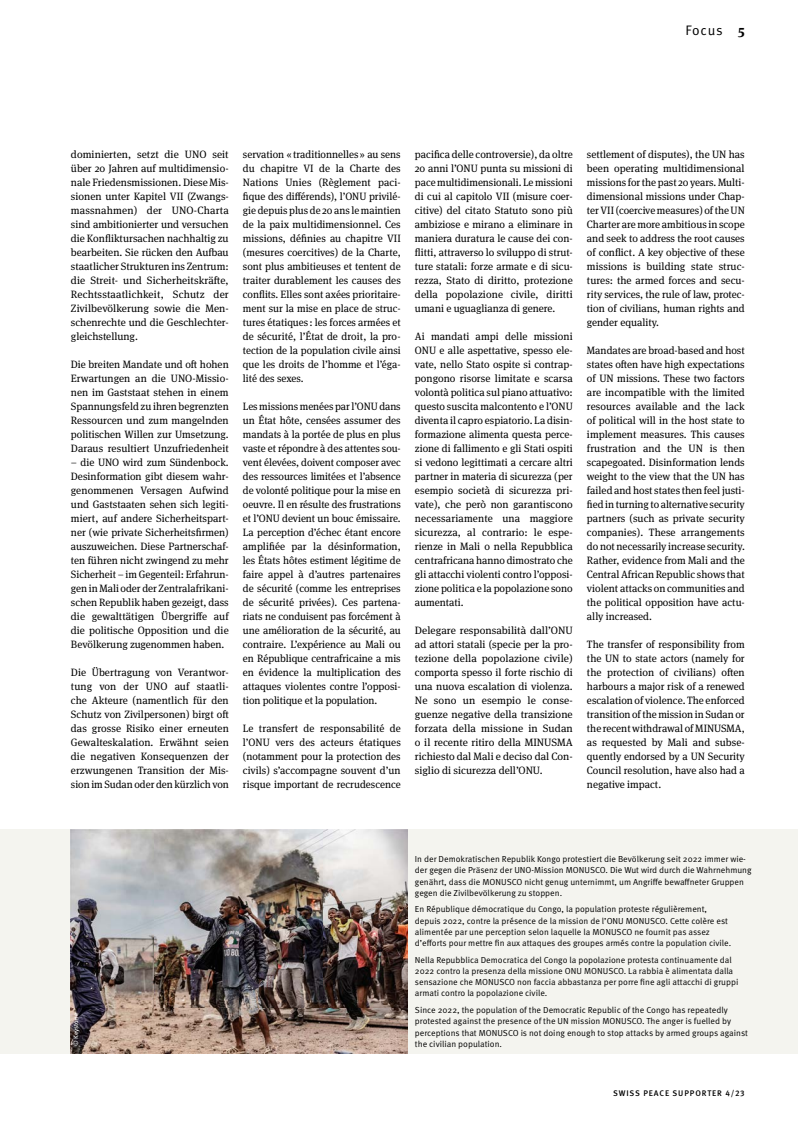
<style>
.page{position:relative;width:798px;height:1127px;background:#fff}
.page>*{position:absolute;margin:0;border:0;box-sizing:border-box;transform-origin:0 0}
.t1{font:13.75px "Meta Pro";letter-spacing:.055em;color:#000}
.t2{font:10.62px/14px "Meta Serif OT";color:#000;text-align:justify}
.t3{font:8.75px/11.2px "Meta Pro";color:#000}
.t4{font:500 8.12px "Meta Pro";letter-spacing:.11em;color:#000}
.t5{font:6.5px "Meta Pro";letter-spacing:-.005em;color:#fff}
.s1{font-family:"Meta Serif OT";font-weight:700}
</style>
<div class="page">
<div style="left:0;top:830px;width:797px;height:224px;background:#f4f4ef"></div>
<img style="left:71px;top:830px;width:336px;height:224px">
<p class="t1" style="left:685px;top:22px;width:61px">Focus <span class="s1">5</span></p>
<p class="t2" style="left:71px;top:147px;width:159px">dominierten, setzt die UNO seit über 20 Jahren auf multidimensio&shy;nale Friedensmissionen. Diese Mis&shy;sionen unter Kapitel VII (Zwangs&shy;massnahmen) der UNO-Charta sind ambitionierter und versuchen die Konfliktursachen nachhaltig zu bearbeiten. Sie rücken den Aufbau staatlicher Strukturen ins Zentrum: die Streit- und Sicherheitskräfte, Rechtsstaatlichkeit, Schutz der Zivilbevölkerung sowie die Men&shy;schenrechte und die Geschlechter&shy;gleichstellung.</p>
<p class="t2" style="left:71px;top:357px;width:159px">Die breiten Mandate und oft hohen Erwartungen an die UNO-Missio&shy;nen im Gaststaat stehen in einem Spannungsfeld zu ihren begrenzten Ressourcen und zum mangelnden politischen Willen zur Umsetzung.<br>Daraus resultiert Unzufriedenheit</p>
<p class="t2" style="left:71px;top:455px;width:159px">– die UNO wird zum Sündenbock.<br>Desinformation gibt diesem wahr&shy;genommenen Versagen Aufwind und Gaststaaten sehen sich legiti&shy;miert, auf andere Sicherheitspart&shy;ner (wie private Sicherheitsfirmen) auszuweichen. Diese Partnerschaf&shy;ten führen nicht zwingend zu mehr Sicherheit – im Gegenteil: Erfahrun&shy;gen in Mali oder der Zentralafrikani&shy;schen Republik haben gezeigt, dass die gewalttätigen Übergriffe auf die politische Opposition und die Bevölkerung zugenommen haben.</p>
<p class="t2" style="left:71px;top:665px;width:159px">Die Übertragung von Verantwor&shy;tung von der UNO auf staatli&shy;che Akteure (namentlich für den Schutz von Zivilpersonen) birgt oft das grosse Risiko einer erneuten Gewalt eskalation. Erwähnt seien die negativen Konsequenzen der erzwungenen Transition der Mis&shy;sion im Sudan oder den kürzlich von</p>
<p class="t2" style="left:243px;top:147px;width:159px">servation « traditionnelles » au sens du chapitre VI de la Charte des Nations Unies (Règlement paci&shy;fique des différends), l’ONU privilé&shy;gie depuis plus de 20 ans le maintien de la paix multidimensionnel. Ces missions, définies au chapitre VII (mesures coercitives) de la Charte, sont plus ambitieuses et tentent de traiter durablement les causes des conflits. Elles sont axées prioritaire&shy;ment sur la mise en place de struc&shy;tures étatiques : les forces armées et de sécurité, l’État de droit, la pro&shy;tection de la population civile ainsi que les droits de l’homme et l’éga&shy;lité des sexes.</p>
<p class="t2" style="left:243px;top:399px;width:159px">Les missions menées par l’ONU dans un État hôte, censées assumer des mandats à la portée de plus en plus vaste et répondre à des attentes sou&shy;vent élevées, doivent composer avec des ressources limitées et l’absence de volonté politique pour la mise en oeuvre. Il en résulte des frustrations et l’ONU devient un bouc émissaire.<br>La perception d’échec étant encore amplifiée par la désinformation, les États hôtes estiment légitime de faire appel à d’autres partenaires de sécurité (comme les entreprises de sécurité privées). Ces partena&shy;riats ne conduisent pas forcément à une amélioration de la sécurité, au contraire. L’expérience au Mali ou en République centrafricaine a mis en évidence la multiplication des attaques violentes contre l’opposi&shy;tion politique et la population.</p>
<p class="t2" style="left:243px;top:721px;width:159px">Le transfert de responsabilité de l’ONU vers des acteurs étatiques (notamment pour la protection des civils) s’accompagne souvent d’un risque important de recrudescence</p>
<p class="t2" style="left:415px;top:147px;width:159px">pacifica delle controversie), da oltre 20 anni l’ONU punta su missioni di pace multidimensionali. Le missioni di cui al capitolo VII (misure coer&shy;citive) del citato Statuto sono più ambiziose e mirano a eliminare in maniera duratura le cause dei con&shy;flitti, attraverso lo sviluppo di strut&shy;ture statali: forze armate e di sicu&shy;rezza, Stato di diritto, protezione della popolazione civile, diritti umani e uguaglianza di genere.</p>
<p class="t2" style="left:415px;top:329px;width:159px">Ai mandati ampi delle missioni ONU e alle aspettative, spesso ele&shy;vate, nello Stato ospite si contrap&shy;pongono risorse limitate e scarsa volontà politica sul piano attuativo: questo suscita malcontento e l’ONU diventa il capro espiatorio. La disin&shy;formazione alimenta questa perce&shy;zione di fallimento e gli Stati ospiti si vedono legittimati a cercare altri partner in materia di sicurezza (per esempio società di sicurezza pri&shy;vate), che però non garantiscono necessariamente una maggiore sicurezza, al contrario: le espe&shy;rienze in Mali o nella Repubblica centrafricana hanno dimostrato che gli attacchi violenti contro l’opposi&shy;zione politica e la popolazione sono aumentati.</p>
<p class="t2" style="left:415px;top:623px;width:159px">Delegare responsabilità dall’ONU ad attori statali (specie per la pro&shy;tezione della popolazione civile) comporta spesso il forte rischio di una nuova escalation di violenza.<br>Ne sono un esempio le conse&shy;guenze negative della transizione forzata della missione in Sudan o il recente ritiro della MINUSMA richiesto dal Mali e deciso dal Con&shy;siglio di sicurezza dell’ONU.</p>
<p class="t2" style="left:586px;top:147px;width:159px">settlement of disputes), the UN has been operating multidimensional missions for the past 20 years. Multi&shy;dimensional missions under Chap&shy;ter VII (coercive measures) of the UN Charter are more ambitious in scope and seek to address the root causes of conflict. A key objective of these missions is building state struc&shy;tures: the armed forces and secu&shy;rity services, the rule of law, protec&shy;tion of civilians, human rights and gender equality.</p>
<p class="t2" style="left:586px;top:343px;width:159px">Mandates are broad-based and host states often have high expectations of UN missions. These two factors are incompatible with the limited resources available and the lack of political will in the host state to implement measures. This causes frustration and the UN is then scapegoated. Disinformation lends weight to the view that the UN has failed and host states then feel justi&shy;fied in turning to alternative security partners (such as private security companies). These arrangements do not necessarily increase security.<br>Rather, evidence from Mali and the Central African Republic shows that violent attacks on communities and the political opposition have actu&shy;ally increased.</p>
<p class="t2" style="left:586px;top:637px;width:159px">The transfer of responsibility from the UN to state actors (namely for the protection of civilians) often harbours a major risk of a renewed escalation of violence. The enforced transition of the mission in Sudan or the recent withdrawal of MINUSMA, as requested by Mali and subse&shy;quently endorsed by a UN Security Council resolution, have also had a negative impact.</p>
<p class="t5" style="left:72px;top:1046px;width:35px;rotate:-90deg">© Keystone</p>
<p class="t3" style="left:415px;top:853px;width:338px">In der Demokratischen Republik Kongo protestiert die Bevölkerung seit 2022 immer wie&shy;der gegen die Präsenz der UNO-Mission MONUSCO. Die Wut wird durch die Wahrnehmung genährt, dass die MONUSCO nicht genug unternimmt, um Angriffe bewaffneter Gruppen gegen die Zivilbevölkerung zu stoppen.</p>
<p class="t3" style="left:415px;top:904px;width:317px">En République démocratique du Congo, la population proteste régulièrement, depuis 2022, contre la présence de la mission de l’ONU MONUSCO. Cette colère est alimentée par une perception selon laquelle la MONUSCO ne fournit pas assez d’efforts pour mettre fin aux attaques des groupes armés contre la population civile.</p>
<p class="t3" style="left:415px;top:954px;width:325px">Nella Repubblica Democratica del Congo la popolazione protesta continuamente dal 2022 contro la presenza della missione ONU MONUSCO. La rabbia è alimentata dalla sensazione che MONUSCO non faccia abbastanza per porre fine agli attacchi di gruppi armati contro la popolazione civile.</p>
<p class="t3" style="left:415px;top:1004px;width:334px">Since 2022, the population of the Democratic Republic of the Congo has repeatedly protested against the presence of the UN mission MONUSCO. The anger is fuelled by perceptions that MONUSCO is not doing enough to stop attacks by armed groups against</p>
<p class="t3" style="left:415px;top:1038px;width:89px">the civilian population.</p>
<p class="t4" style="left:613px;top:1088px;width:133px">SWISS PEACE SUPPORTER 4/23</p>
</div>
